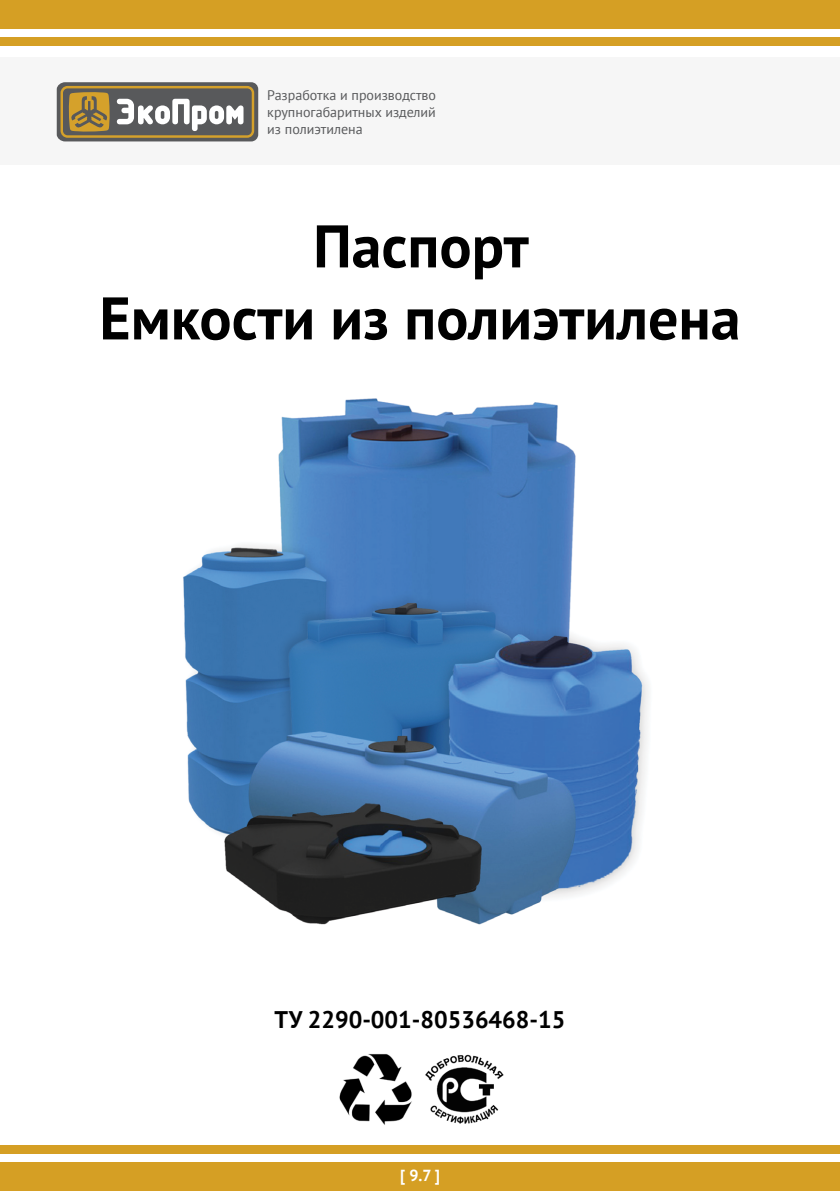
<style>
.page{position:relative;width:840px;height:1191px;background:#fff}
.page>*{position:absolute;margin:0;border:0;box-sizing:border-box;transform-origin:0 0}
.t1{font:700 60px/72px "PT Sans";color:#000;text-align:center}
.t2{font:700 24px "PT Sans";color:#000}
.t3{font:700 16px "PT Sans";color:#fff}
.t4{font:14px/16.8px "PT Sans";color:#58595b;text-align:justify}
</style>
<div class="page">
<div style="left:0;top:0;width:839px;height:28px;background:#d59f24"></div>
<div style="left:0;top:37px;width:839px;height:8px;background:#d59f24"></div>
<div style="left:0;top:1162px;width:839px;height:29px;background:#d59f24"></div>
<div style="left:0;top:1145px;width:839px;height:9px;background:#d59f24"></div>
<img style="left:183px;top:398px;width:465px;height:527px">
<div style="left:0;top:57px;width:839px;height:107px;background:#f6f6f6"></div>
<div style="left:57px;top:82px;width:201px;height:59px;background:#58595b;border-radius:7px"></div>
<svg style="left:60px;top:86px;width:194px;height:52px"></svg>
<img style="left:339px;top:1054px;width:73px;height:71px">
<img style="left:425px;top:1054px;width:79px;height:70px">
<p class="t4" style="left:267px;top:86px;width:170px">Разработка и производство крупногабаритных изделий из полиэтилена</p>
<h1 class="t1" style="left:99px;top:209px;width:642px">Паспорт<br>Емкости из полиэтилена</h1>
<h2 class="t2" style="left:274px;top:1003px;width:292px">ТУ 2290-001-80536468-15</h2>
<p class="t3" style="left:400px;top:1164px;width:41px">[ 9.7 ]</p>
</div>
